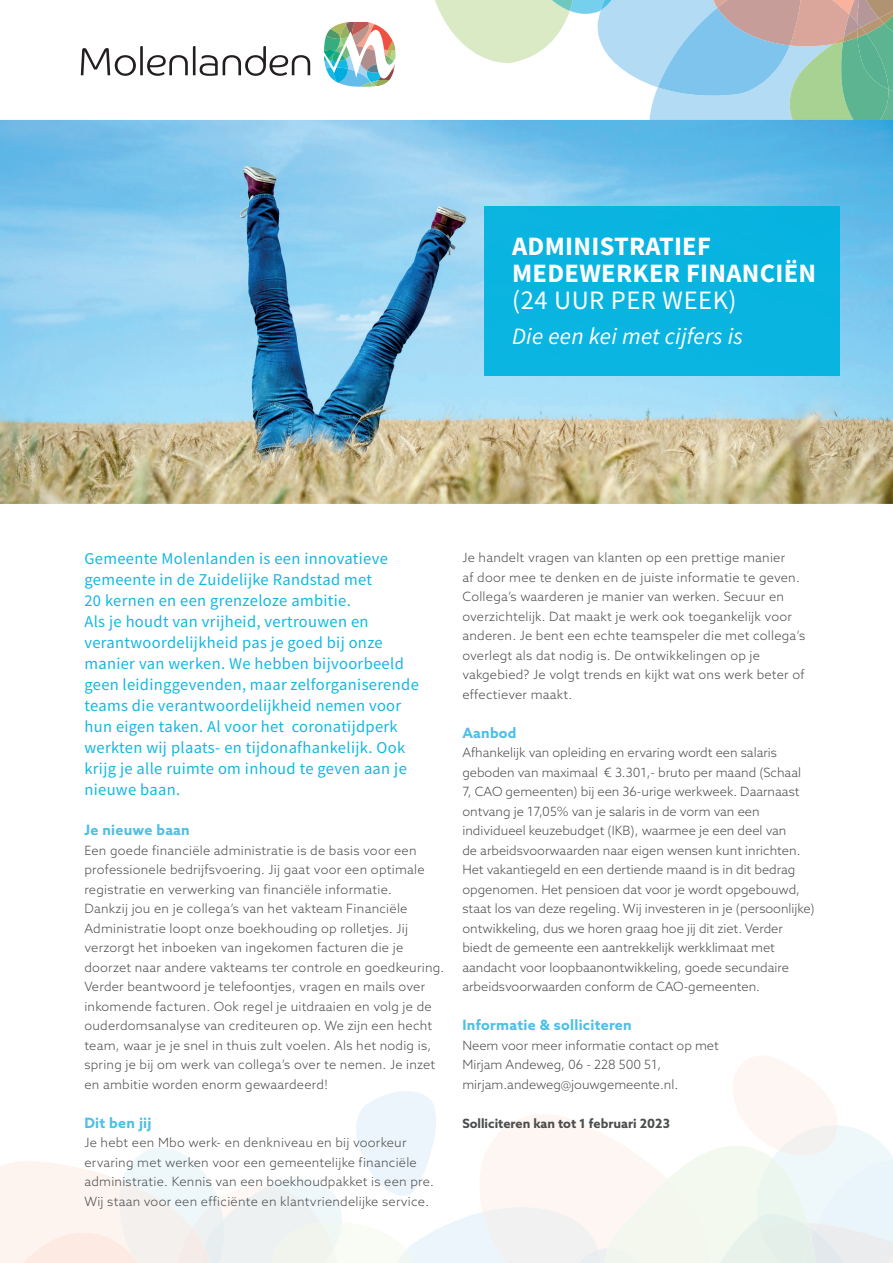
<style>
.page{position:relative;width:893px;height:1263px;background:#fff}
.page>*{position:absolute;margin:0;border:0;box-sizing:border-box;transform-origin:0 0}
.t1{font:700 26.55px/26.5px "Source Sans Pro";letter-spacing:.01em;color:#fff}
.t2{font:26.55px "Source Sans Pro";letter-spacing:.02em;color:#fff}
.t3{font:italic 23.4px "Source Sans Pro";letter-spacing:.01em;color:#fff}
.t4{font:16.5px/21px "Source Sans Pro";letter-spacing:.02em;color:#13b7e1}
.t5{font:700 14.25px "Azo Sans";letter-spacing:.02em;color:#4dc0e5}
.t6{font:300 12.75px/19.5px "Azo Sans";letter-spacing:.02em;color:#4b4c4d}
.t7{font:300 12.75px/19.5px "Azo Sans";color:#4b4c4d}
.t8{font:700 12.75px "Azo Sans";color:#4b4c4d}
</style>
<div class="page">
<svg style="left:0;top:1056px;width:893px;height:207px"></svg>
<svg style="left:435px;top:0;width:458px;height:120px"></svg>
<img style="left:0;top:120px;width:893px;height:384px">
<div style="left:485px;top:206px;width:354px;height:169px;background:#09b4e0"></div>
<svg style="left:81px;top:46px;width:229px;height:30px"></svg>
<svg style="left:324px;top:22px;width:72px;height:65px"></svg>
<h1 class="t1" style="left:512px;top:233px;width:306px">ADMINISTRATIEF<br>MEDEWERKER FINANCIËN</h1>
<h1 class="t2" style="left:512px;top:283px;width:226px">(24 UUR PER WEEK)</h1>
<h2 class="t3" style="left:512px;top:322px;width:232px">Die een kei met cijfers is</h2>
<p class="t4" style="left:84px;top:548px;width:336px">Gemeente Molenlanden is een innovatieve gemeente in de Zuidelijke Randstad met<br>20 kernen en een grenzeloze ambitie.<br>Als je houdt van vrijheid, vertrouwen en verantwoordelijkheid pas je goed bij onze manier van werken. We hebben bijvoorbeeld geen leidinggevenden, maar zelforganiserende teams die verantwoordelijkheid nemen voor hun eigen taken. Al voor het coronatijdperk werkten wij plaats- en tijdonafhankelijk. Ook krijg je alle ruimte om inhoud te geven aan je nieuwe baan.</p>
<p class="t5" style="left:84px;top:821px;width:107px">Je nieuwe baan</p>
<p class="t6" style="left:84px;top:840px;width:361px">Een goede financiële administratie is de basis voor een professionele bedrijfsvoering. Jij gaat voor een optimale registratie en verwerking van financiële informatie.<br>Dankzij jou en je collega’s van het vakteam Financiële Administratie loopt onze boekhouding op rolletjes. Jij verzorgt het inboeken van ingekomen facturen die je doorzet naar andere vakteams ter controle en goedkeuring.<br>Verder beantwoord je telefoontjes, vragen en mails over inkomende facturen. Ook regel je uitdraaien en volg je de ouderdomsanalyse van crediteuren op. We zijn een hecht team, waar je je snel in thuis zult voelen. Als het nodig is, spring je bij om werk van collega’s over te nemen. Je inzet en ambitie worden enorm gewaardeerd!</p>
<p class="t5" style="left:84px;top:1113px;width:69px">Dit ben jij</p>
<p class="t6" style="left:84px;top:1133px;width:351px">Je hebt een Mbo werk- en denkniveau en bij voorkeur ervaring met werken voor een gemeentelijke financiële administratie. Kennis van een boekhoudpakket is een pre.<br>Wij staan voor een efficiënte en klantvriendelijke service.</p>
<p class="t6" style="left:462px;top:548px;width:344px">Je handelt vragen van klanten op een prettige manier<br>af door mee te denken en de juiste informatie te geven.<br>Collega’s waarderen je manier van werken. Secuur en overzichtelijk. Dat maakt je werk ook toegankelijk voor anderen. Je bent een echte teamspeler die met collega’s overlegt als dat nodig is. De ontwikkelingen op je vakgebied? Je volgt trends en kijkt wat ons werk beter of effectiever maakt.</p>
<p class="t5" style="left:462px;top:723px;width:56px">Aanbod</p>
<p class="t7" style="left:462px;top:743px;width:354px">Afhankelijk van opleiding en ervaring wordt een salaris geboden van maximaal € 3.301,- bruto per maand (Schaal<br>7, CAO gemeenten) bij een 36-urige werkweek. Daarnaast ontvang je 17,05% van je salaris in de vorm van een individueel keuzebudget (IKB), waarmee je een deel van<br>de arbeidsvoorwaarden naar eigen wensen kunt inrichten.<br>Het vakantiegeld en een dertiende maand is in dit bedrag opgenomen. Het pensioen dat voor je wordt opgebouwd, staat los van deze regeling. Wij investeren in je (persoonlijke) ontwikkeling, dus we horen graag hoe jij dit ziet. Verder biedt de gemeente een aantrekkelijk werkklimaat met aandacht voor loopbaanontwikkeling, goede secundaire arbeidsvoorwaarden conform de CAO-gemeenten.</p>
<p class="t5" style="left:462px;top:1016px;width:171px">Informatie &amp; solliciteren</p>
<p class="t7" style="left:462px;top:1035px;width:258px">Neem voor meer informatie contact op met<br>Mirjam Andeweg, 06 - 228 500 51, mirjam.andeweg@jouwgemeente.nl.</p>
<p class="t8" style="left:462px;top:1115px;width:209px">Solliciteren kan tot 1 februari 2023</p>
</div>
